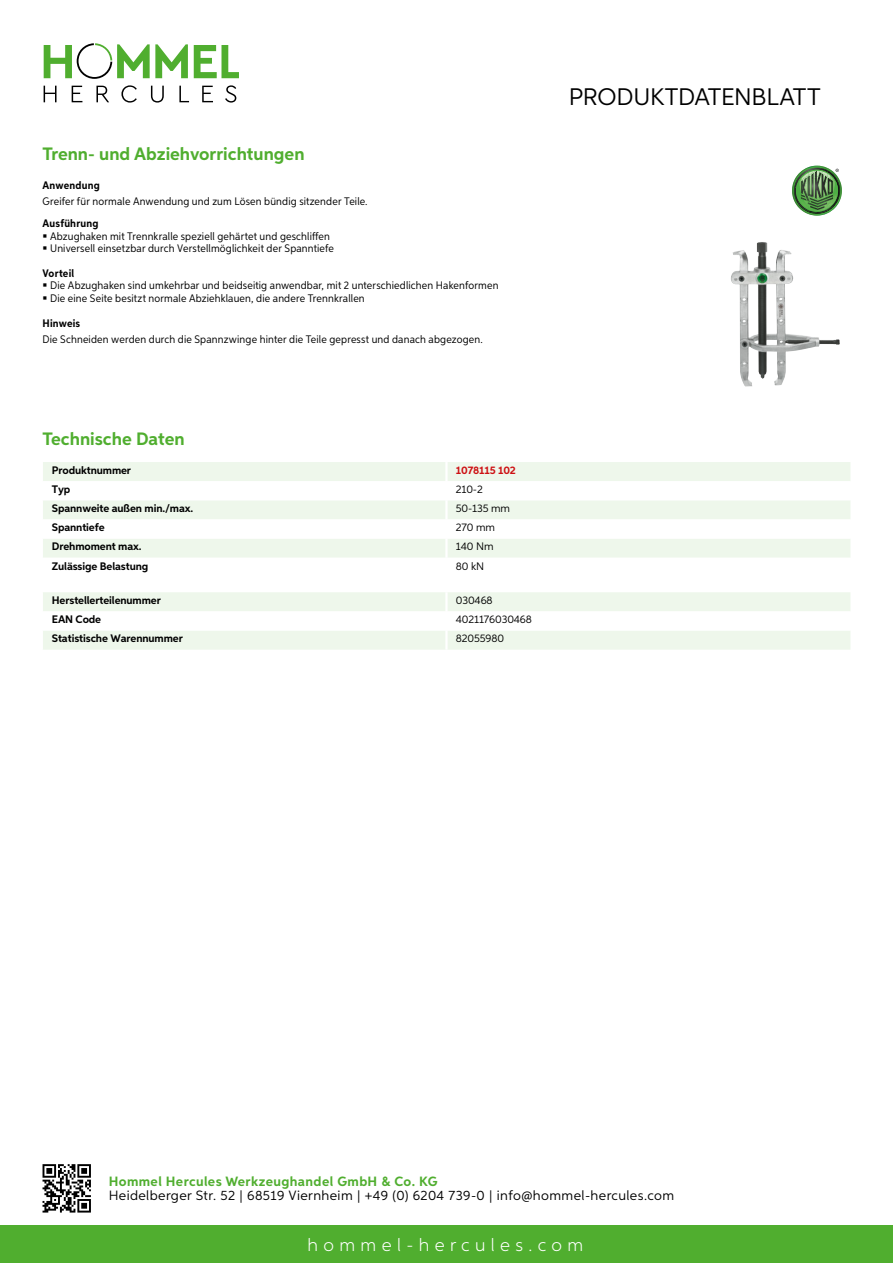
<style>
.page{position:relative;width:893px;height:1263px;background:#fff}
.page>*{position:absolute;margin:0;border:0;box-sizing:border-box;transform-origin:0 0}
.t1{font:24px "Aspira";letter-spacing:-.01em;color:#000}
.t2{font:700 18px "Aspira";color:#50ae2f}
.t3{font:300 18px "Aspira";letter-spacing:.3em;color:#fff}
.t4{font:13.5px "Aspira";letter-spacing:.03em;color:#000}
.t5{font:700 13.5px "Aspira";letter-spacing:.03em;color:#50ae2f}
.t6{font:10.95px/12.8px "Aspira Nar";letter-spacing:.015em;color:#000}
.t7{font:700 10.95px "Aspira";letter-spacing:-.01em;color:#000}
.t8{font:10.95px "Aspira";letter-spacing:-.01em;color:#000}
.t9{font:700 10.95px "Aspira Nar";letter-spacing:.02em;color:#000}
.t10{font:700 10.95px "Aspira";letter-spacing:-.01em;color:#cd1013}
</style>
<div class="page">
<div style="left:0;top:1226px;width:893px;height:37px;background:#50ae2f"></div>
<svg style="left:43px;top:1164px;width:48px;height:48px"></svg>
<svg style="left:194px;top:45px;width:45px;height:33px"></svg>
<svg style="left:44px;top:43px;width:144px;height:36px"></svg>
<svg style="left:44px;top:86px;width:13px;height:16px"></svg>
<svg style="left:72px;top:86px;width:10px;height:16px"></svg>
<svg style="left:96px;top:86px;width:13px;height:16px"></svg>
<svg style="left:121px;top:85px;width:16px;height:18px"></svg>
<svg style="left:151px;top:86px;width:13px;height:17px"></svg>
<svg style="left:179px;top:86px;width:10px;height:16px"></svg>
<svg style="left:202px;top:86px;width:11px;height:16px"></svg>
<svg style="left:225px;top:85px;width:11px;height:18px"></svg>
<div style="left:43px;top:462px;width:807px;height:19px;background:#eef7eb"></div>
<svg style="left:43px;top:501px;width:807px;height:57px;fill:#eef7eb"></svg>
<hr style="left:445px;top:462px;width:3px;height:19px;background:#fff">
<hr style="left:445px;top:500px;width:3px;height:19px;background:#fff">
<hr style="left:445px;top:519px;width:3px;height:20px;background:#fff">
<hr style="left:445px;top:539px;width:3px;height:19px;background:#fff">
<svg style="left:43px;top:592px;width:807px;height:58px"></svg>
<hr style="left:445px;top:630px;width:3px;height:20px;background:#fff">
<img style="left:731px;top:242px;width:109px;height:145px">
<img style="left:839px;top:179px;width:3px;height:23px">
<svg style="left:792px;top:166px;width:47px;height:50px"></svg>
<h2 class="t2" style="left:43px;top:142px;width:263px">Trenn- und Abziehvorrichtungen</h2>
<p class="t9" style="left:43px;top:179px;width:59px">Anwendung</p>
<p class="t6" style="left:43px;top:194px;width:327px">Greifer für normale Anwendung und zum Lösen bündig sitzender Teile.</p>
<p class="t9" style="left:43px;top:216px;width:58px">Ausführung</p>
<p class="t6" style="left:50px;top:229px;width:285px">Abzughaken mit Trennkralle speziell gehärtet und geschliffen<br>Universell einsetzbar durch Verstellmöglichkeit der Spanntiefe</p>
<p class="t9" style="left:43px;top:266px;width:33px">Vorteil</p>
<p class="t6" style="left:50px;top:279px;width:450px">Die Abzughaken sind umkehrbar und beidseitig anwendbar, mit 2 unterschiedlichen Hakenformen<br>Die eine Seite besitzt normale Abziehklauen, die andere Trennkrallen</p>
<p class="t9" style="left:43px;top:317px;width:39px">Hinweis</p>
<p class="t6" style="left:43px;top:332px;width:442px">Die Schneiden werden durch die Spannzwinge hinter die Teile gepresst und danach abgezogen.</p>
<h2 class="t2" style="left:43px;top:428px;width:144px">Technische Daten</h2>
<p class="t7" style="left:52px;top:463px;width:81px">Produktnummer</p>
<p class="t10" style="left:456px;top:463px;width:62px">1078115 102</p>
<p class="t7" style="left:52px;top:483px;width:20px">Typ</p>
<p class="t8" style="left:456px;top:483px;width:28px">210-2</p>
<p class="t7" style="left:52px;top:502px;width:143px">Spannweite außen min./max.</p>
<p class="t8" style="left:456px;top:502px;width:56px">50-135 mm</p>
<p class="t7" style="left:52px;top:521px;width:54px">Spanntiefe</p>
<p class="t8" style="left:456px;top:521px;width:41px">270 mm</p>
<p class="t7" style="left:52px;top:540px;width:91px">Drehmoment max.</p>
<p class="t8" style="left:456px;top:540px;width:39px">140 N m</p>
<p class="t7" style="left:52px;top:559px;width:98px">Zulässige Belastung</p>
<p class="t8" style="left:456px;top:559px;width:28px">80 kN</p>
<p class="t7" style="left:52px;top:594px;width:111px">Herstellerteilenummer</p>
<p class="t8" style="left:456px;top:594px;width:38px">030468</p>
<p class="t7" style="left:52px;top:613px;width:51px">EAN Code</p>
<p class="t8" style="left:456px;top:613px;width:78px">4021176030468</p>
<p class="t7" style="left:52px;top:632px;width:132px">Statistische Warennummer</p>
<p class="t8" style="left:456px;top:632px;width:50px">82055980</p>
<h1 class="t1" style="left:569px;top:82px;width:253px">Produktdatenblatt</h1>
<p class="t5" style="left:109px;top:1172px;width:330px">Hommel Hercules Werkzeughandel GmbH &amp; Co. KG</p>
<p class="t4" style="left:109px;top:1187px;width:567px">Heidelberger Str. 52 | 68519 Viernheim | +49 (0) 6204 739-0 | info@hommel-hercules.com</p>
<h2 class="t3" style="left:307px;top:1234px;width:277px">hommel-hercules.com</h2>
</div>
